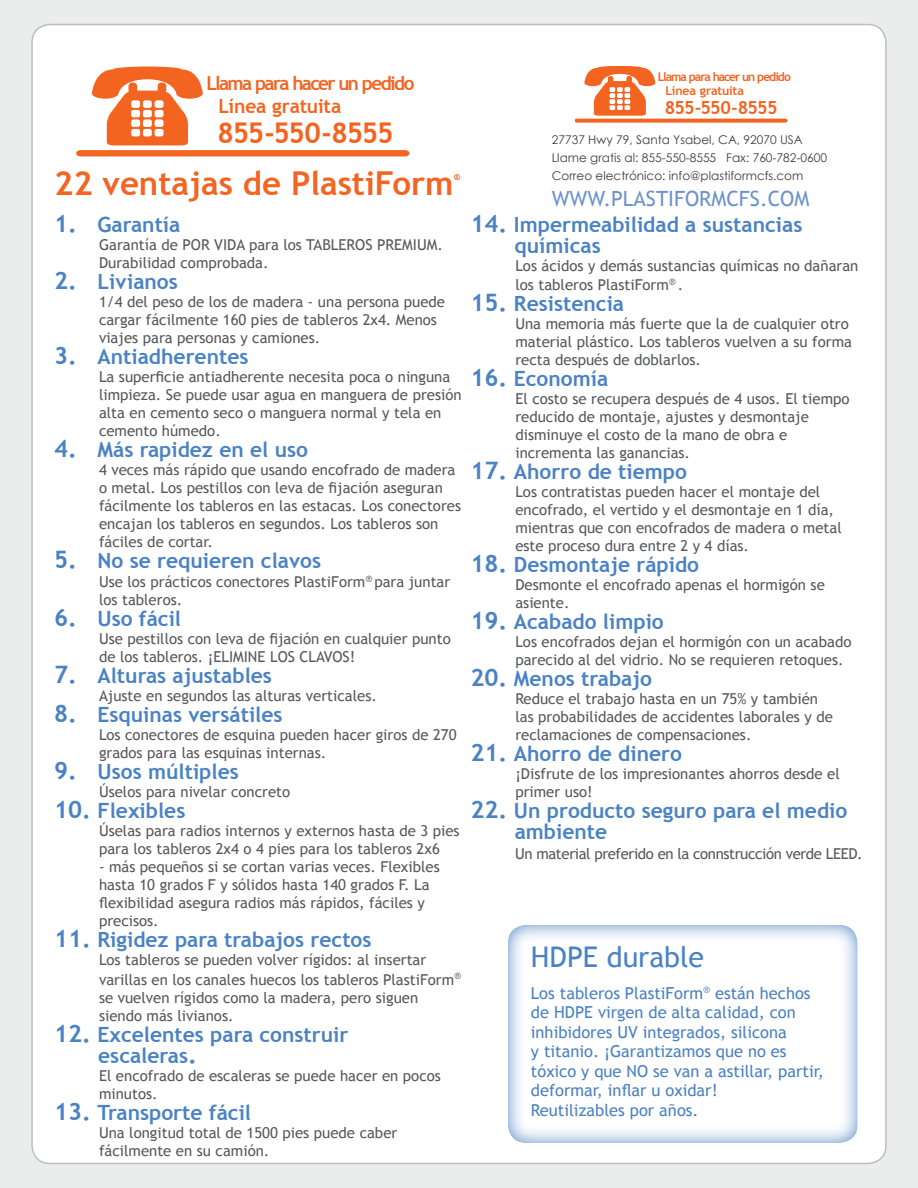
<style>
.page{position:relative;width:918px;height:1188px;background:#ebeded}
.page>*{position:absolute;margin:0;border:0;box-sizing:border-box;transform-origin:0 0}
.header_1{font:700 33px "Trebuchet MS";color:#f26522}
.t1{font:700 28.5px "Trebuchet MS";letter-spacing:-.045em;color:#f36421}
.header_1-2{font:28.5px "Trebuchet MS";color:#4a82c4}
.bullet_list_header{font:700 21px/21px "Trebuchet MS";color:#4a82c4}
.url{font:21px "Trebuchet MS";color:#6e93cc}
.t2{font:700 19.5px "Trebuchet MS";letter-spacing:-.01em;color:#f36421}
.t3{font:700 19.2px "Trebuchet MS";letter-spacing:-.085em;color:#f36421}
.t4{font:700 18px "Trebuchet MS";letter-spacing:-.045em;color:#f36421}
.Paragraph_Style_3{font:16.5px/19.5px "Trebuchet MS";color:#4a81c2}
.basic_body{font:15px/18px "Trebuchet MS";color:#57585a}
.bullet_list_header-2{font:15px "Trebuchet MS";letter-spacing:-.025em;color:#57585a}
.t5{font:700 12.3px "Trebuchet MS";letter-spacing:-.01em;color:#f36421}
.t6{font:700 12.15px "Trebuchet MS";letter-spacing:-.085em;color:#f36421}
.image_inset_text{font:12px "Century Gothic";color:#3e3e3f}
.contact{font:12px "Century Gothic";color:#3e3e3f}
.header_1-3{font:700 8.7px "Trebuchet MS";color:#f26522}
.s1{font-size:24px}
</style>
<div class="page">
<div style="left:32px;top:25px;width:854px;height:1138px;background:#fff;border-radius:18px"></div>
<svg style="left:575px;top:67px;width:213px;height:56px"></svg>
<svg style="left:76px;top:67px;width:333px;height:89px"></svg>
<svg style="left:508px;top:925px;width:350px;height:218px"></svg>
<p class="t3" style="left:207px;top:71px;width:209px">Llama para hacer un pedido</p>
<h3 class="t2" style="left:219px;top:93px;width:124px">Línea gratuita</h3>
<h2 class="t1" style="left:217px;top:115px;width:178px">855-550-8555</h2>
<p class="header_1" style="left:54px;top:163px;width:401px">22 ventajas de PlastiForm</p>
<p class="header_1-3" style="left:454px;top:171px;width:8px">®</p>
<p class="bullet_list_header" style="left:54px;top:214px;width:128px"><span class="s1">1.</span> Garantía</p>
<p class="basic_body" style="left:99px;top:236px;width:345px">Garantía de POR VIDA para los TABLEROS PREMIUM.<br>Durabilidad comprobada.</p>
<p class="bullet_list_header" style="left:54px;top:271px;width:125px"><span class="s1">2.</span> Livianos</p>
<p class="basic_body" style="left:99px;top:293px;width:348px">1/4 del peso de los de madera - una persona puede cargar fácilmente 160 pies de tableros 2x4. Menos viajes para personas y camiones.</p>
<p class="bullet_list_header" style="left:54px;top:346px;width:196px"><span class="s1">3.</span> Antiadherentes</p>
<p class="basic_body" style="left:99px;top:368px;width:364px">La superficie antiadherente necesita poca o ninguna limpieza. Se puede usar agua en manguera de presión alta en cemento seco o manguera normal y tela en cemento húmedo.</p>
<p class="bullet_list_header" style="left:54px;top:439px;width:256px"><span class="s1">4.</span> Más rapidez en el uso</p>
<p class="basic_body" style="left:99px;top:461px;width:364px">4 veces más rápido que usando encofrado de madera o metal. Los pestillos con leva de fijación aseguran fácilmente los tableros en las estacas. Los conectores encajan los tableros en segundos. Los tableros son fáciles de cortar.</p>
<p class="bullet_list_header" style="left:54px;top:550px;width:269px"><span class="s1">5.</span> No se requieren clavos</p>
<p class="basic_body" style="left:99px;top:573px;width:353px">Use los prácticos conectores PlastiForm<sup>®</sup> para juntar los tableros.</p>
<p class="bullet_list_header" style="left:54px;top:609px;width:129px"><span class="s1">6.</span> Uso fácil</p>
<p class="basic_body" style="left:99px;top:630px;width:353px">Use pestillos con leva de fijación en cualquier punto de los tableros. ¡ELIMINE LOS CLAVOS!</p>
<p class="bullet_list_header" style="left:54px;top:666px;width:220px"><span class="s1">7.</span> Alturas ajustables</p>
<p class="basic_body" style="left:99px;top:687px;width:279px">Ajuste en segundos las alturas verticales.</p>
<p class="bullet_list_header" style="left:54px;top:705px;width:230px"><span class="s1">8.</span> Esquinas versátiles</p>
<p class="basic_body" style="left:99px;top:726px;width:359px">Los conectores de esquina pueden hacer giros de 270 grados para las esquinas internas.</p>
<p class="bullet_list_header" style="left:54px;top:762px;width:186px"><span class="s1">9.</span> Usos múltiples</p>
<p class="basic_body" style="left:99px;top:783px;width:193px">Úselos para nivelar concreto</p>
<p class="bullet_list_header" style="left:54px;top:801px;width:133px"><span class="s1">10.</span> Flexibles</p>
<p class="basic_body" style="left:99px;top:822px;width:362px">Úselas para radios internos y externos hasta de 3 pies para los tableros 2x4 o 4 pies para los tableros 2x6</p>
<p class="basic_body" style="left:99px;top:858px;width:342px">- más pequeños si se cortan varias veces. Flexibles hasta 10 grados F y sólidos hasta 140 grados F. La flexibilidad asegura radios más rápidos, fáciles y precisos.</p>
<p class="bullet_list_header" style="left:54px;top:930px;width:319px"><span class="s1">11.</span> Rigidez para trabajos rectos</p>
<p class="basic_body" style="left:99px;top:951px;width:364px;line-height:19.5px">Los tableros se pueden volver rígidos: al insertar varillas en los canales huecos los tableros PlastiForm<sup>®</sup></p>
<p class="basic_body" style="left:99px;top:989px;width:321px">se vuelven rígidos como la madera, pero siguen siendo más livianos.</p>
<p class="bullet_list_header" style="left:54px;top:1024px;width:296px"><span class="s1">12.</span> Excelentes para construir</p>
<p class="bullet_list_header" style="left:98px;top:1045px;width:100px">escaleras<span class="s1">.</span></p>
<p class="basic_body" style="left:99px;top:1067px;width:343px">El encofrado de escaleras se puede hacer en pocos minutos.</p>
<p class="bullet_list_header" style="left:54px;top:1102px;width:199px"><span class="s1">13.</span> Transporte fácil</p>
<p class="basic_body" style="left:99px;top:1124px;width:300px">Una longitud total de 1500 pies puede caber fácilmente en su camión.</p>
<p class="t6" style="left:658px;top:69px;width:135px">Llama para hacer un pedido</p>
<p class="t5" style="left:665px;top:83px;width:80px">Línea gratuita</p>
<p class="image_inset_text" style="left:552px;top:131px;width:253px">27737 Hwy 79, Santa Ysabel, CA, 92070 USA</p>
<p class="contact" style="left:552px;top:149px;width:277px">Llame gratis al: 855-550-8555 Fax: 760-782-0600</p>
<p class="image_inset_text" style="left:552px;top:167px;width:253px">Correo electrónico: info@plastiformcfs.com</p>
<p class="t4" style="left:665px;top:97px;width:114px">855-550-8555</p>
<p class="url" style="left:552px;top:186px;width:259px">WWW.PLASTIFORMCFS.COM</p>
<p class="bullet_list_header" style="left:470px;top:214px;width:333px"><span class="s1">14.</span> Impermeabilidad a sustancias</p>
<p class="bullet_list_header" style="left:515px;top:235px;width:88px">químicas</p>
<p class="basic_body" style="left:515px;top:256px;width:345px;line-height:19.5px">Los ácidos y demás sustancias químicas no dañaran los tableros PlastiForm<sup>®</sup> .</p>
<p class="bullet_list_header" style="left:470px;top:294px;width:155px"><span class="s1">15.</span> Resistencia</p>
<p class="basic_body" style="left:515px;top:315px;width:338px">Una memoria más fuerte que la de cualquier otro material plástico. Los tableros vuelven a su forma recta después de doblarlos.</p>
<p class="bullet_list_header" style="left:470px;top:369px;width:139px"><span class="s1">16.</span> Economía</p>
<p class="basic_body" style="left:515px;top:390px;width:336px">El costo se recupera después de 4 usos. El tiempo reducido de montaje, ajustes y desmontaje disminuye el costo de la mano de obra e incrementa las ganancias.</p>
<p class="bullet_list_header" style="left:470px;top:462px;width:218px"><span class="s1">17.</span> Ahorro de tiempo</p>
<p class="basic_body" style="left:515px;top:483px;width:328px">Los contratistas pueden hacer el montaje del encofrado, el vertido y el desmontaje en 1 día, mientras que con encofrados de madera o metal este proceso dura entre 2 y 4 días.</p>
<p class="bullet_list_header" style="left:470px;top:555px;width:230px"><span class="s1">18.</span> Desmontaje rápido</p>
<p class="basic_body" style="left:515px;top:576px;width:311px">Desmonte el encofrado apenas el hormigón se asiente.</p>
<p class="bullet_list_header" style="left:470px;top:612px;width:195px"><span class="s1">19.</span> Acabado limpio</p>
<p class="basic_body" style="left:515px;top:633px;width:338px">Los encofrados dejan el hormigón con un acabado parecido al del vidrio. No se requieren retoques.</p>
<p class="bullet_list_header" style="left:470px;top:669px;width:183px"><span class="s1">20.</span> Menos trabajo</p>
<p class="basic_body" style="left:515px;top:690px;width:319px">Reduce el trabajo hasta en un 75% y también las probabilidades de accidentes laborales y de reclamaciones de compensaciones.</p>
<p class="bullet_list_header" style="left:470px;top:744px;width:213px"><span class="s1">21.</span> Ahorro de dinero</p>
<p class="basic_body" style="left:515px;top:765px;width:326px">¡Disfrute de los impresionantes ahorros desde el primer uso!</p>
<p class="bullet_list_header" style="left:515px;top:801px;width:334px;text-indent:-44px"><span class="s1">22.</span> Un producto seguro para el medio ambiente</p>
<p class="bullet_list_header-2" style="left:515px;top:845px;width:349px">Un material preferido en la connstrucción verde LEED.</p>
<p class="header_1-2" style="left:531px;top:940px;width:175px">HDPE durable</p>
<p class="Paragraph_Style_3" style="left:531px;top:983px;width:295px">Los tableros PlastiForm<sup>®</sup> están hechos de HDPE virgen de alta calidad, con inhibidores UV integrados, silicona<br>y titanio. ¡Garantizamos que no es tóxico y que NO se van a astillar, partir, deformar, inflar u oxidar!<br>Reutilizables por años.</p>
</div>
